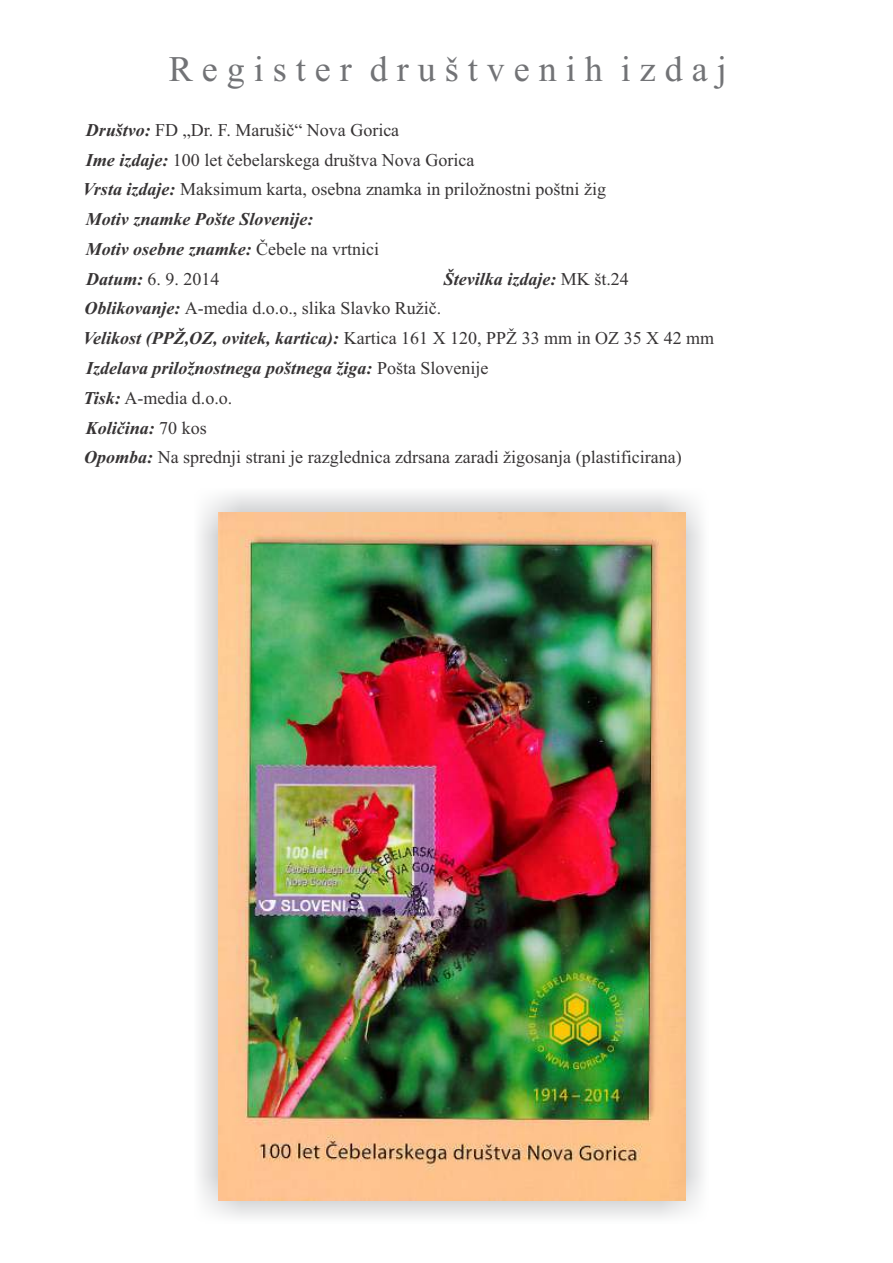
<style>
.page{position:relative;width:893px;height:1263px;background:#fff}
.page>*{position:absolute;margin:0;border:0;box-sizing:border-box;transform-origin:0 0}
.t1{font:36px "Times New Roman";color:#727376}
.t2{font:18px/29.5px "Times New Roman";color:#373435}
.t3{font:italic 700 18px/30.3px "Times New Roman";color:#373435}
.s1{font-weight:700;font-style:italic}
.s2{font-weight:400;font-style:normal}
</style>
<div class="page">
<img style="left:199px;top:493px;width:504px;height:725px">
<img style="left:218px;top:512px;width:467px;height:688px">
<h1 class="t1" style="left:169px;top:56px;width:559px">R e g i s t e r d r u š t v e n i h i z d a j</h1>
<p class="t2" style="left:83px;top:117px;width:524px"><span class="s1">Društvo:</span> FD „Dr. F. Marušič“ Nova Gorica<br><span class="s1">Ime izdaje:</span> 100 let čebelarskega društva Nova Gorica<br><span class="s1">Vrsta izdaje:</span> Maksimum karta, osebna znamka in priložnostni poštni žig</p>
<p class="t3" style="left:86px;top:206px;width:295px">Motiv znamke Pošte Slovenije:<br>Motiv osebne znamke: <span class="s2">Čebele na vrtnici</span></p>
<p class="t2" style="left:86px;top:266px;width:135px"><span class="s1">Datum:</span> 6. 9. 2014</p>
<p class="t3" style="left:444px;top:266px;width:186px">Številka izdaje: <span class="s2">MK št.24</span></p>
<p class="t2" style="left:84px;top:295px;width:358px"><span class="s1">Oblikovanje:</span> A-media d.o.o., slika Slavko Ružič.</p>
<p class="t2" style="left:83px;top:325px;width:632px"><span class="s1">Velikost (PPŽ,OZ, ovitek, kartica):</span> Kartica 161 X 120, PPŽ 33 mm in OZ 35 X 42 mm</p>
<p class="t3" style="left:86px;top:355px;width:404px">Izdelava priložnostnega poštnega žiga: <span class="s2">Pošta Slovenije</span></p>
<p class="t2" style="left:84px;top:385px;width:150px"><span class="s1">Tisk:</span> A-media d.o.o.</p>
<p class="t2" style="left:84px;top:415px;width:599px"><span class="s1">Količina:</span> 70 kos<br><span class="s1">Opomba:</span> Na sprednji strani je razglednica zdrsana zaradi žigosanja (plastificirana)</p>
</div>
